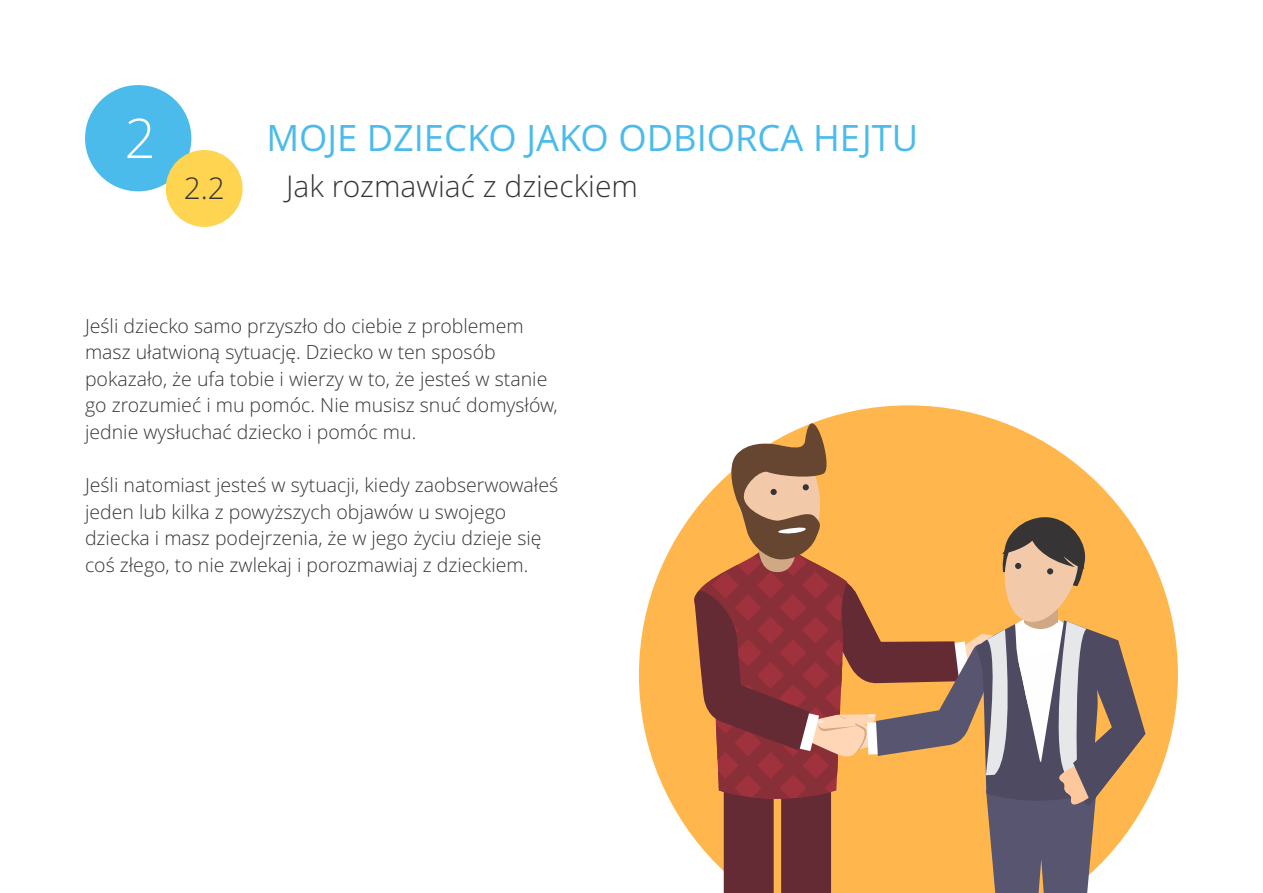
<style>
.page{position:relative;width:1263px;height:893px;background:#fff}
.page>*{position:absolute;margin:0;border:0;box-sizing:border-box;transform-origin:0 0}
.t1{font:300 54.75px "Open Sans";color:#fefefe}
.t2{font:36.3px "Open Sans";color:#4bbbeb}
.t3{font:300 30px "Open Sans";color:#373435}
.t4{font:300 19.5px/26.5px "Open Sans";color:#373435}
</style>
<div class="page">
<div style="left:85px;top:85px;width:106px;height:106px;background:#4bbbeb;border-radius:50%"></div>
<div style="left:166px;top:150px;width:77px;height:77px;background:#ffd450;border-radius:50%"></div>
<svg style="left:639px;top:517px;width:539px;height:316px;fill:#ffb74d"></svg>
<svg style="left:690px;top:405px;width:455px;height:488px;background:#c59366"></svg>
<h1 class="t1" style="left:124px;top:116px;width:33px">2</h1>
<h3 class="t3" style="left:184px;top:176px;width:43px">2.2</h3>
<h2 class="t2" style="left:266px;top:123px;width:653px">MOJE DZIECKO JAKO ODBIORCA HEJTU</h2>
<h3 class="t3" style="left:286px;top:174px;width:353px">Jak rozmawiać z dzieckiem</h3>
<p class="t4" style="left:85px;top:314px;width:474px">Jeśli dziecko samo przyszło do ciebie z problemem masz ułatwioną sytuację. Dziecko w ten sposób pokazało, że ufa tobie i wierzy w to, że jesteś w stanie go zrozumieć i mu pomóc. Nie musisz snuć domysłów, jednie wysłuchać dziecko i pomóc mu.</p>
<p class="t4" style="left:85px;top:474px;width:475px">Jeśli natomiast jesteś w sytuacji, kiedy zaobserwowałeś jeden lub kilka z powyższych objawów u swojego dziecka i masz podejrzenia, że w jego życiu dzieje się coś złego, to nie zwlekaj i porozmawiaj z dzieckiem.</p>
</div>
